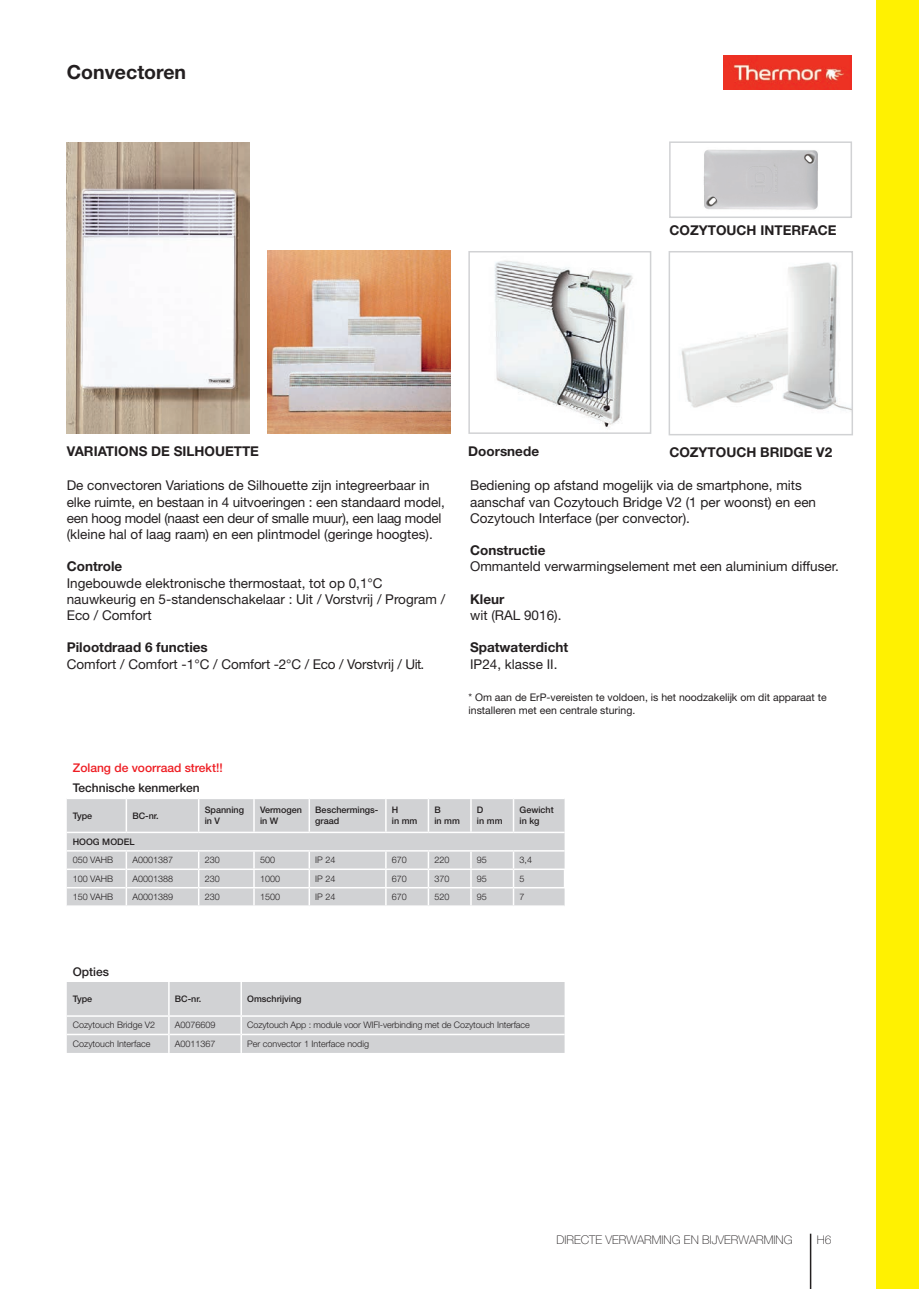
<style>
.page{position:relative;width:919px;height:1289px;background:#fff}
.page>*{position:absolute;margin:0;border:0;box-sizing:border-box;transform-origin:0 0}
.t1{font:700 19.5px "Helvetica Neue LT Std";color:#231f20}
.t2{font:13.5px/16.2px "Helvetica Neue LT Std";color:#231f20}
.t3{font:700 13.5px "Helvetica Neue LT Std";color:#231f20}
.t4{font:100 12px "Helvetica Neue LT Std";color:#231f20}
.t5{font:500 12px "Helvetica Neue LT Std";color:#231f20}
.t6{font:500 12px "Helvetica Neue LT Std";color:#ee1d23}
.t7{font:10.5px/12.6px "Helvetica Neue LT Std";color:#231f20}
.t8{font:300 9px "Helvetica Neue LT Std";color:#231f20}
.t9{font:500 9px/10.8px "Helvetica Neue LT Std";color:#231f20}
</style>
<div class="page">
<div style="left:876px;top:0;width:42px;height:1288px;background:#fff101"></div>
<hr style="left:809px;top:1233px;width:2px;height:55px;background:#231f20">
<img style="left:723px;top:55px;width:128px;height:34px">
<img style="left:267px;top:251px;width:183px;height:183px">
<img style="left:494px;top:260px;width:139px;height:168px">
<div style="left:468px;top:251px;width:183px;height:183px;border:2px solid #d1d2d4"></div>
<img style="left:67px;top:142px;width:183px;height:292px">
<img style="left:703px;top:149px;width:115px;height:61px">
<div style="left:669px;top:141px;width:183px;height:77px;border:2px solid #d1d2d4"></div>
<img style="left:681px;top:262px;width:169px;height:148px">
<div style="left:668px;top:251px;width:185px;height:184px;border:2px solid #d1d2d4"></div>
<svg style="left:67px;top:799px;width:498px;height:107px;background:#d4d5d7"></svg>
<svg style="left:67px;top:982px;width:497px;height:70px;background:#d3d4d6"></svg>
<p class="t1" style="left:67px;top:60px;width:121px">Convectoren</p>
<p class="t3" style="left:67px;top:442px;width:194px">VARIATIONS DE SILHOUETTE</p>
<p class="t3" style="left:468px;top:442px;width:72px">Doorsnede</p>
<p class="t3" style="left:669px;top:221px;width:168px">COZYTOUCH INTERFACE</p>
<p class="t3" style="left:669px;top:443px;width:164px">COZYTOUCH BRIDGE V2</p>
<p class="t2" style="left:67px;top:477px;width:364px">De convectoren Variations de Silhouette zijn integreerbaar in</p>
<p class="t2" style="left:67px;top:493px;width:379px">elke ruimte, en bestaan in 4 uitvoeringen : een standaard model, een hoog model (naast een deur of smalle muur), een laag model</p>
<p class="t2" style="left:67px;top:526px;width:367px">(kleine hal of laag raam) en een plintmodel (geringe hoogtes).</p>
<p class="t3" style="left:67px;top:558px;width:57px">Controle</p>
<p class="t2" style="left:67px;top:574px;width:380px">Ingebouwde elektronische thermostaat, tot op 0,1°C nauwkeurig en 5-standenschakelaar : Uit / Vorstvrij / Program /<br>Eco / Comfort</p>
<p class="t3" style="left:67px;top:639px;width:142px">Pilootdraad 6 functies</p>
<p class="t2" style="left:67px;top:655px;width:359px">Comfort / Comfort -1°C / Comfort -2°C / Eco / Vorstvrij / Uit.</p>
<p class="t2" style="left:470px;top:477px;width:347px">Bediening op afstand mogelijk via de smartphone, mits aanschaf van Cozytouch Bridge V2 (1 per woonst) en een<br>Cozytouch Interface (per convector).</p>
<p class="t3" style="left:470px;top:542px;width:77px">Constructie</p>
<p class="t2" style="left:470px;top:558px;width:370px">Ommanteld verwarmingselement met een aluminium diffuser.</p>
<p class="t3" style="left:470px;top:590px;width:36px">Kleur</p>
<p class="t2" style="left:470px;top:607px;width:93px">wit (RAL 9016).</p>
<p class="t3" style="left:470px;top:639px;width:99px">Spatwaterdicht</p>
<p class="t2" style="left:470px;top:655px;width:89px">IP24, klasse II.</p>
<p class="t7" style="left:468px;top:690px;width:360px">* Om aan de ErP-vereisten te voldoen, is het noodzakelijk om dit apparaat te installeren met een centrale sturing.</p>
<p class="t6" style="left:73px;top:760px;width:151px">Zolang de voorraad strekt!!</p>
<p class="t5" style="left:73px;top:781px;width:128px">Technische kenmerken</p>
<p class="t9" style="left:73px;top:810px;width:21px">Type</p>
<p class="t9" style="left:132px;top:810px;width:28px">BC-nr.</p>
<p class="t9" style="left:205px;top:804px;width:41px">Spanning</p>
<p class="t9" style="left:205px;top:815px;width:17px">in V</p>
<p class="t9" style="left:260px;top:804px;width:43px">Vermogen</p>
<p class="t9" style="left:260px;top:815px;width:20px">in W</p>
<p class="t9" style="left:315px;top:804px;width:65px">Beschermings&shy;graad</p>
<p class="t9" style="left:392px;top:804px;width:8px">H</p>
<p class="t9" style="left:392px;top:815px;width:27px">in mm</p>
<p class="t9" style="left:434px;top:804px;width:8px">B</p>
<p class="t9" style="left:434px;top:815px;width:27px">in mm</p>
<p class="t9" style="left:477px;top:804px;width:8px">D</p>
<p class="t9" style="left:477px;top:815px;width:27px">in mm</p>
<p class="t9" style="left:519px;top:804px;width:36px">Gewicht in kg</p>
<p class="t9" style="left:73px;top:836px;width:63px">HOOG MODEL</p>
<p class="t8" style="left:73px;top:854px;width:42px">050 VAHB</p>
<p class="t8" style="left:132px;top:854px;width:42px">A0001387</p>
<p class="t8" style="left:205px;top:854px;width:17px">230</p>
<p class="t8" style="left:260px;top:854px;width:17px">500</p>
<p class="t8" style="left:315px;top:854px;width:22px">IP 24</p>
<p class="t8" style="left:392px;top:854px;width:17px">670</p>
<p class="t8" style="left:434px;top:854px;width:17px">220</p>
<p class="t8" style="left:477px;top:854px;width:12px">95</p>
<p class="t8" style="left:519px;top:854px;width:14px">3,4</p>
<p class="t8" style="left:73px;top:873px;width:42px">100 VAHB</p>
<p class="t8" style="left:132px;top:873px;width:42px">A0001388</p>
<p class="t8" style="left:205px;top:873px;width:17px">230</p>
<p class="t8" style="left:260px;top:873px;width:22px">1000</p>
<p class="t8" style="left:315px;top:873px;width:22px">IP 24</p>
<p class="t8" style="left:392px;top:873px;width:17px">670</p>
<p class="t8" style="left:434px;top:873px;width:17px">370</p>
<p class="t8" style="left:477px;top:873px;width:12px">95</p>
<p class="t8" style="left:519px;top:873px;width:7px">5</p>
<p class="t8" style="left:73px;top:891px;width:42px">150 VAHB</p>
<p class="t8" style="left:132px;top:891px;width:42px">A0001389</p>
<p class="t8" style="left:205px;top:891px;width:17px">230</p>
<p class="t8" style="left:260px;top:891px;width:22px">1500</p>
<p class="t8" style="left:315px;top:891px;width:22px">IP 24</p>
<p class="t8" style="left:392px;top:891px;width:17px">670</p>
<p class="t8" style="left:434px;top:891px;width:17px">520</p>
<p class="t8" style="left:477px;top:891px;width:12px">95</p>
<p class="t8" style="left:519px;top:891px;width:7px">7</p>
<p class="t5" style="left:73px;top:964px;width:38px">Opties</p>
<p class="t9" style="left:73px;top:993px;width:21px">Type</p>
<p class="t9" style="left:175px;top:993px;width:28px">BC-nr.</p>
<p class="t9" style="left:247px;top:993px;width:56px">Omschrijving</p>
<p class="t8" style="left:73px;top:1019px;width:84px">Cozytouch Bridge V2</p>
<p class="t8" style="left:175px;top:1019px;width:42px">A0076609</p>
<p class="t8" style="left:247px;top:1019px;width:284px">Cozytouch App : module voor WIFI-verbinding met de Cozytouch Interface</p>
<p class="t8" style="left:73px;top:1038px;width:79px">Cozytouch Interface</p>
<p class="t8" style="left:175px;top:1038px;width:42px">A0011367</p>
<p class="t8" style="left:247px;top:1038px;width:123px">Per convector 1 Interface nodig</p>
<p class="t4" style="left:556px;top:1232px;width:237px">DIRECTE VERWARMING EN BIJVERWARMING</p>
<p class="t4" style="left:816px;top:1232px;width:16px">H6</p>
</div>
